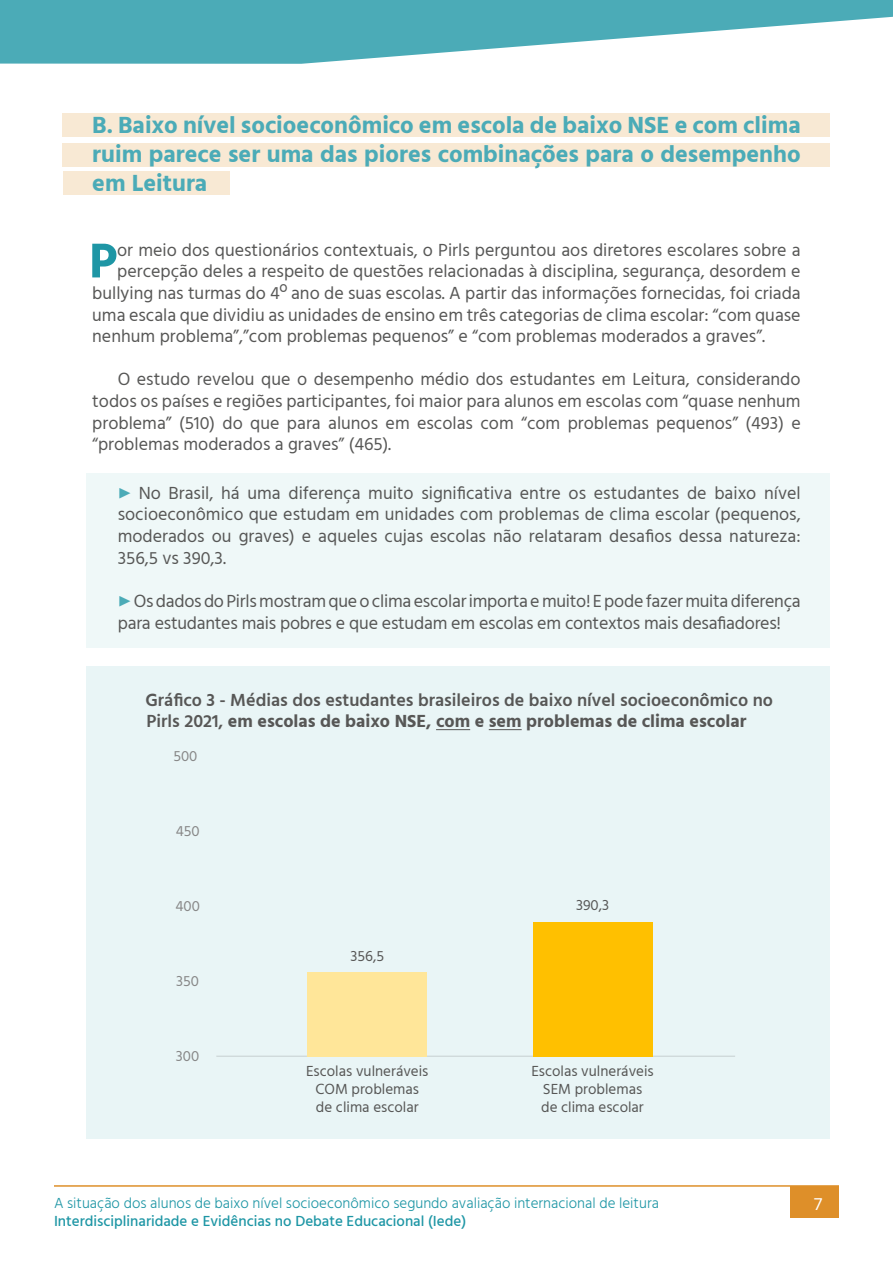
<style>
.page{position:relative;width:893px;height:1263px;background:#fff}
.page>*{position:absolute;margin:0;border:0;box-sizing:border-box;transform-origin:0 0}
.t1{font:700 50.1px "Hind Madurai";color:#1e96a5}
.t2{font:700 24px/28.8px "Hind Madurai";color:#4babb7;text-align:justify}
.t3{font:18px/21.6px "Hind Madurai";color:#575756;text-align:justify}
.t4{font:600 18px/21.6px "Hind Madurai";color:#575756}
.t5{font:18px "Hind Madurai";color:#fff}
.t6{font:15px/18px "Hind Madurai";color:#575756;text-align:center}
.t7{font:300 15px "Hind Madurai";color:#1e96a5}
.t8{font:500 15px "Hind Madurai";color:#1e96a5}
.t9{font:15px "Hind Madurai";color:#878787}
.s1{font-family:"Minion Pro";font-style:italic;font-size:22.5px;color:#4babb7}
.s2{font-weight:700}
</style>
<div class="page">
<hr style="left:54px;top:1185px;width:785px;height:2px;background:#de8f29">
<div style="left:791px;top:1187px;width:48px;height:31px;background:#de8f29"></div>
<svg style="left:0;top:0;width:893px;height:64px;fill:#4babb7"></svg>
<div style="left:63px;top:114px;width:767px;height:23px;background:#f8e9d4"></div>
<div style="left:63px;top:144px;width:767px;height:23px;background:#f8e9d4"></div>
<div style="left:63px;top:171px;width:167px;height:24px;background:#f8e9d4"></div>
<div style="left:86px;top:473px;width:744px;height:174px;background:#e9f5f6"></div>
<div style="left:86px;top:666px;width:744px;height:473px;background:#e9f5f6"></div>
<div style="left:308px;top:972px;width:119px;height:84px;background:#ffe699"></div>
<div style="left:533px;top:922px;width:119px;height:134px;background:#ffc000"></div>
<hr style="left:436px;top:729px;width:34px;height:1px;background:#575756">
<hr style="left:489px;top:729px;width:33px;height:1px;background:#575756">
<h2 class="t2" style="left:92px;top:112px;width:710px">B. Baixo nível socioeconômico em escola de baixo NSE e com clima ruim parece ser uma das piores combinações para o desempenho em Leitura</h2>
<h1 class="t1" style="left:89px;top:228px;width:30px">P</h1>
<p class="t3" style="left:117px;top:240px;width:685px">or meio dos questionários contextuais, o Pirls perguntou aos diretores escolares sobre a</p>
<p class="t3" style="left:117px;top:262px;width:685px">percepção deles a respeito de questões relacionadas à disciplina, segurança, desordem e</p>
<p class="t3" style="left:92px;top:283px;width:710px">bullying nas turmas do 4º ano de suas escolas. A partir das informações fornecidas, foi criada</p>
<p class="t3" style="left:92px;top:305px;width:710px">uma escala que dividiu as unidades de ensino em três categorias de clima escolar: “com quase</p>
<p class="t3" style="left:92px;top:327px;width:674px">nenhum problema”,”com problemas pequenos” e “com problemas moderados a graves”.</p>
<p class="t3" style="left:92px;top:370px;width:710px;text-indent:26px">O estudo revelou que o desempenho médio dos estudantes em Leitura, considerando todos os países e regiões participantes, foi maior para alunos em escolas com “quase nenhum problema” (510) do que para alunos em escolas com “com problemas pequenos” (493) e “problemas moderados a graves” (465).</p>
<p class="t3" style="left:118px;top:483px;width:684px"><span class="s1">▶</span> No Brasil, há uma diferença muito significativa entre os estudantes de baixo nível socioeconômico que estudam em unidades com problemas de clima escolar (pequenos, moderados ou graves) e aqueles cujas escolas não relataram desafios dessa natureza:<br>356,5 vs 390,3.</p>
<p class="t3" style="left:118px;top:591px;width:684px"><span class="s1">▶</span>Os dados do Pirls mostram que o clima escolar importa e muito! E pode fazer muita diferença para estudantes mais pobres e que estudam em escolas em contextos mais desafiadores!</p>
<p class="t4" style="left:145px;top:690px;width:629px">Gráfico 3 - Médias dos estudantes brasileiros de baixo nível socioeconômico no<br>Pirls 2021, <span class="s2">em escolas de baixo NSE, com e sem problemas de clima escolar</span></p>
<p class="t9" style="left:174px;top:747px;width:25px">500</p>
<p class="t9" style="left:176px;top:822px;width:25px">450</p>
<p class="t9" style="left:175px;top:897px;width:26px">400</p>
<p class="t9" style="left:176px;top:972px;width:24px">350</p>
<p class="t9" style="left:176px;top:1047px;width:25px">300</p>
<p class="t6" style="left:351px;top:948px;width:35px">356,5</p>
<p class="t6" style="left:306px;top:1063px;width:124px">Escolas vulneráveis<br>COM problemas de clima escolar</p>
<p class="t6" style="left:576px;top:897px;width:35px">390,3</p>
<p class="t6" style="left:531px;top:1063px;width:124px">Escolas vulneráveis<br>SEM problemas<br>de clima escolar</p>
<p class="t7" style="left:54px;top:1194px;width:606px">A situação dos alunos de baixo nível socioeconômico segundo avaliação internacional de leitura</p>
<p class="t5" style="left:814px;top:1193px;width:10px">7</p>
<p class="t8" style="left:54px;top:1212px;width:414px">Interdisciplinaridade e Evidências no Debate Educacional (Iede)</p>
</div>
